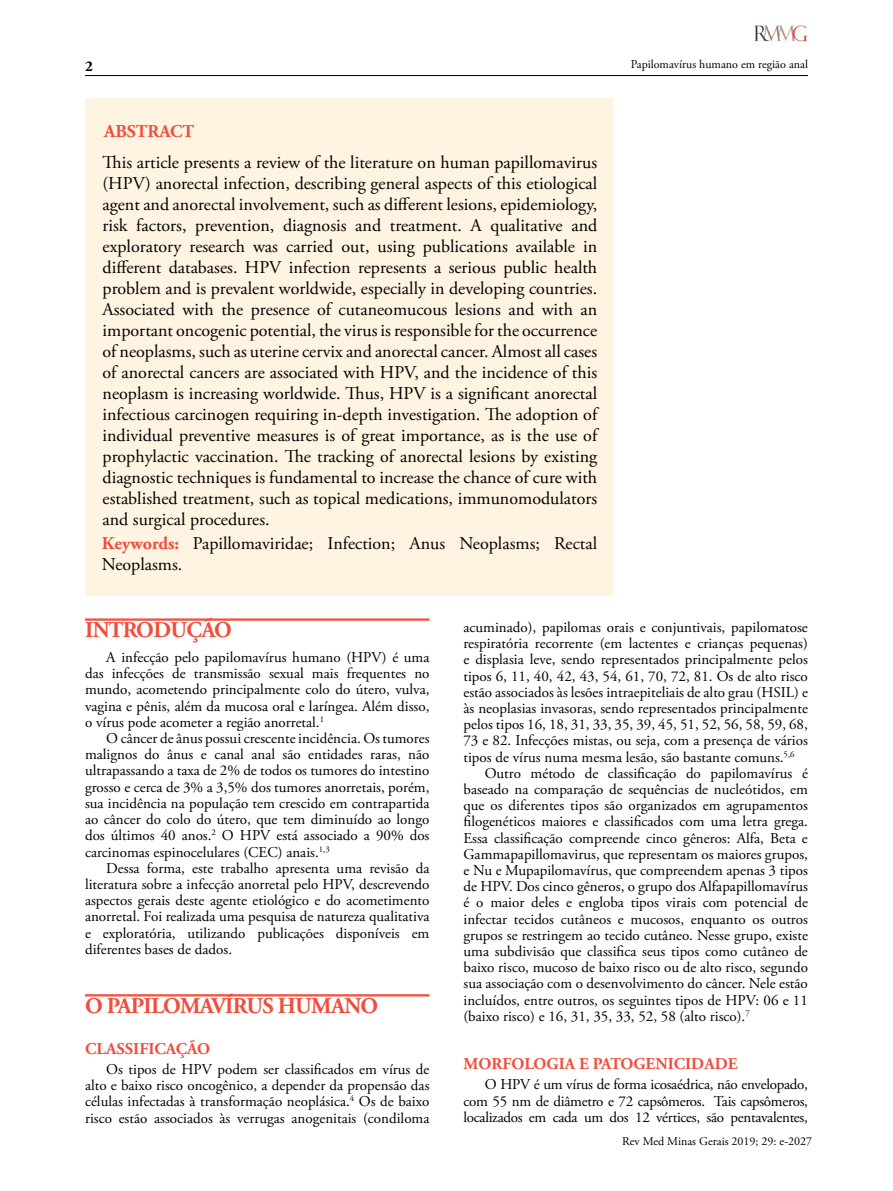
<style>
.page{position:relative;width:893px;height:1191px;background:#fff}
.page>*{position:absolute;margin:0;border:0;box-sizing:border-box;transform-origin:0 0}
.t1{font:700 22.5px "Adobe Garamond Pro";letter-spacing:-.03em;color:#f04e3d}
.t2{font:18px/21px "Adobe Garamond Pro";color:#000;text-align:justify}
.t3{font:700 18px "Adobe Garamond Pro";color:#f04e3d}
.t4{font:700 16.5px "Adobe Garamond Pro";color:#f04e3d}
.t5{font:15px/16.2px "Adobe Garamond Pro";color:#000;text-align:justify}
.t6{font:700 15px "Adobe Garamond Pro";color:#000}
.t7{font:12px "Adobe Garamond Pro";color:#000}
.s1{font-weight:700;color:#f04e3d}
</style>
<div class="page">
<hr style="left:85px;top:75px;width:723px;height:1px;background:#000">
<img style="left:755px;top:26px;width:53px;height:16px">
<div style="left:85px;top:98px;width:527px;height:497px;background:#fff3e1"></div>
<hr style="left:85px;top:618px;width:344px;height:1px;background:#f04e3d">
<hr style="left:85px;top:619px;width:344px;height:1px;background:#f04e3d">
<hr style="left:85px;top:620px;width:344px;height:1px;background:#f04e3d">
<hr style="left:85px;top:994px;width:344px;height:1px;background:#f04e3d">
<hr style="left:85px;top:995px;width:344px;height:1px;background:#f04e3d">
<p class="t6" style="left:85px;top:57px;width:9px">2</p>
<p class="t3" style="left:104px;top:121px;width:92px">ABSTRACT</p>
<p class="t2" style="left:103px;top:152px;width:496px">This article presents a review of the literature on human papillomavirus (HPV) anorectal infection, describing general aspects of this etiological agent and anorectal involvement, such as different lesions, epidemiology, risk factors, prevention, diagnosis and treatment. A qualitative and exploratory research was carried out, using publications available in different databases. HPV infection represents a serious public health problem and is prevalent worldwide, especially in developing countries.<br>Associated with the presence of cutaneomucous lesions and with an important oncogenic potential, the virus is responsible for the occurrence of neoplasms, such as uterine cervix and anorectal cancer. Almost all cases of anorectal cancers are associated with HPV, and the incidence of this neoplasm is increasing worldwide. Thus, HPV is a significant anorectal infectious carcinogen requiring in-depth investigation. The adoption of individual preventive measures is of great importance, as is the use of prophylactic vaccination. The tracking of anorectal lesions by existing diagnostic techniques is fundamental to increase the chance of cure with established treatment, such as topical medications, immunomodulators and surgical procedures.</p>
<p class="t2" style="left:102px;top:533px;width:497px"><span class="s1">Keywords:</span> Papillomaviridae; Infection; Anus Neoplasms; Rectal<br>Neoplasms.</p>
<p class="t7" style="left:631px;top:57px;width:179px">Papilomavírus humano em região anal</p>
<h1 class="t1" style="left:85px;top:617px;width:148px">INTRODUÇÃO</h1>
<p class="t5" style="left:85px;top:649px;width:346px;text-indent:21px">A infecção pelo papilomavírus humano (HPV) é uma das infecções de transmissão sexual mais frequentes no mundo, acometendo principalmente colo do útero, vulva, vagina e pênis, além da mucosa oral e laríngea. Além disso, o vírus pode acometer a região anorretal.<sup>1</sup></p>
<p class="t5" style="left:85px;top:730px;width:346px;text-indent:21px">O câncer de ânus possui crescente incidência. Os tumores malignos do ânus e canal anal são entidades raras, não ultrapassando a taxa de 2% de todos os tumores do intestino grosso e cerca de 3% a 3,5% dos tumores anorretais, porém, sua incidência na população tem crescido em contrapartida ao câncer do colo do útero, que tem diminuído ao longo dos últimos 40 anos.<sup>2</sup> O HPV está associado a 90% dos carcinomas espinocelulares (CEC) anais.<sup>1,3</sup></p>
<p class="t5" style="left:85px;top:860px;width:346px;text-indent:21px">Dessa forma, este trabalho apresenta uma revisão da literatura sobre a infecção anorretal pelo HPV, descrevendo aspectos gerais deste agente etiológico e do acometimento anorretal. Foi realizada uma pesquisa de natureza qualitativa e exploratória, utilizando publicações disponíveis em diferentes bases de dados.</p>
<h1 class="t1" style="left:85px;top:993px;width:295px">O PAPILOMAVÍRUS HUMANO</h1>
<p class="t4" style="left:85px;top:1038px;width:127px">CLASSIFICAÇÃO</p>
<p class="t5" style="left:85px;top:1061px;width:346px;text-indent:21px">Os tipos de HPV podem ser classificados em vírus de alto e baixo risco oncogênico, a depender da propensão das células infectadas à transformação neoplásica.<sup>4</sup> Os de baixo risco estão associados às verrugas anogenitais (condiloma</p>
<p class="t5" style="left:463px;top:619px;width:346px">acuminado), papilomas orais e conjuntivais, papilomatose</p>
<p class="t5" style="left:463px;top:636px;width:346px">respiratória recorrente (em lactentes e crianças pequenas)</p>
<p class="t5" style="left:463px;top:652px;width:346px">e displasia leve, sendo representados principalmente pelos</p>
<p class="t5" style="left:463px;top:668px;width:346px">tipos 6, 11, 40, 42, 43, 54, 61, 70, 72, 81. Os de alto risco</p>
<p class="t5" style="left:463px;top:684px;width:346px">estão associados às lesões intraepiteliais de alto grau (HSIL) e</p>
<p class="t5" style="left:463px;top:700px;width:346px">às neoplasias invasoras, sendo representados principalmente</p>
<p class="t5" style="left:463px;top:717px;width:346px">pelos tipos 16, 18, 31, 33, 35, 39, 45, 51, 52, 56, 58, 59, 68,</p>
<p class="t5" style="left:463px;top:733px;width:346px">73 e 82. Infecções mistas, ou seja, com a presença de vários</p>
<p class="t5" style="left:463px;top:749px;width:333px">tipos de vírus numa mesma lesão, são bastante comuns.<sup>5,6</sup></p>
<p class="t5" style="left:485px;top:765px;width:325px">Outro método de classificação do papilomavírus é</p>
<p class="t5" style="left:463px;top:781px;width:346px">baseado na comparação de sequências de nucleótidos, em</p>
<p class="t5" style="left:463px;top:798px;width:346px">que os diferentes tipos são organizados em agrupamentos</p>
<p class="t5" style="left:463px;top:814px;width:346px">filogenéticos maiores e classificados com uma letra grega.</p>
<p class="t5" style="left:463px;top:830px;width:346px">Essa classificação compreende cinco gêneros: Alfa, Beta e</p>
<p class="t5" style="left:463px;top:846px;width:346px">Gammapapillomavirus, que representam os maiores grupos,</p>
<p class="t5" style="left:463px;top:862px;width:346px">e Nu e Mupapilomavírus, que compreendem apenas 3 tipos</p>
<p class="t5" style="left:463px;top:879px;width:346px">de HPV. Dos cinco gêneros, o grupo dos Alfapapillomavírus</p>
<p class="t5" style="left:463px;top:895px;width:346px">é o maior deles e engloba tipos virais com potencial de</p>
<p class="t5" style="left:463px;top:911px;width:346px">infectar tecidos cutâneos e mucosos, enquanto os outros</p>
<p class="t5" style="left:463px;top:927px;width:346px">grupos se restringem ao tecido cutâneo. Nesse grupo, existe</p>
<p class="t5" style="left:463px;top:943px;width:346px">uma subdivisão que classifica seus tipos como cutâneo de</p>
<p class="t5" style="left:463px;top:960px;width:346px">baixo risco, mucoso de baixo risco ou de alto risco, segundo</p>
<p class="t5" style="left:463px;top:976px;width:346px">sua associação com o desenvolvimento do câncer. Nele estão</p>
<p class="t5" style="left:463px;top:992px;width:346px">incluídos, entre outros, os seguintes tipos de HPV: 06 e 11</p>
<p class="t5" style="left:463px;top:1008px;width:288px">(baixo risco) e 16, 31, 35, 33, 52, 58 (alto risco).<sup>7</sup></p>
<p class="t4" style="left:463px;top:1054px;width:276px">MORFOLOGIA E PATOGENICIDADE</p>
<p class="t5" style="left:463px;top:1077px;width:346px;text-indent:21px">O HPV é um vírus de forma icosaédrica, não envelopado, com 55 nm de diâmetro e 72 capsômeros. Tais capsômeros, localizados em cada um dos 12 vértices, são pentavalentes,</p>
<p class="t7" style="left:622px;top:1133px;width:191px">Rev Med Minas Gerais 2019; 29: e-2027</p>
</div>
